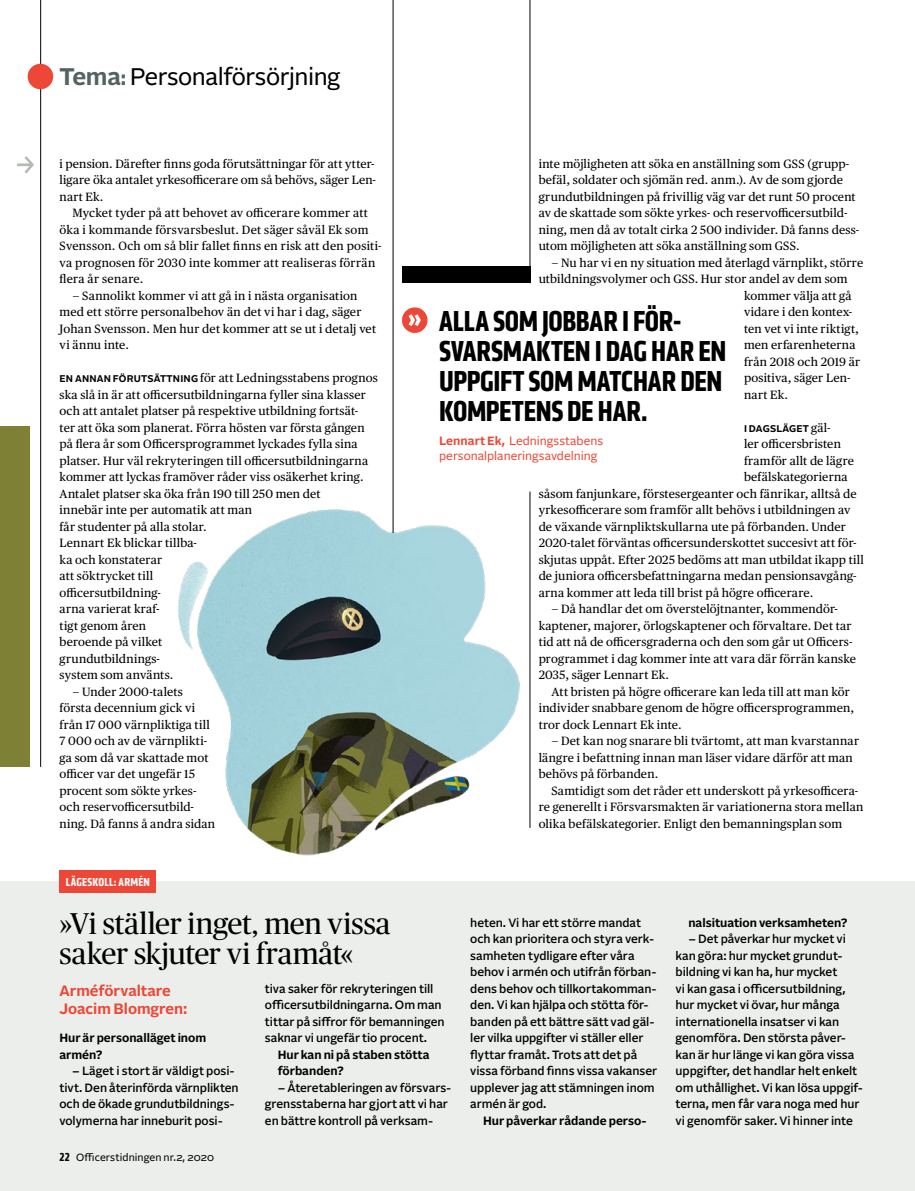
<style>
.page{position:relative;width:915px;height:1191px;background:#fff}
.page>*{position:absolute;margin:0;border:0;box-sizing:border-box;transform-origin:0 0}
.t1{font:700 30px/30px "Klavika Condensed";letter-spacing:-.005em;color:#000}
.t2{font:30px/30px "Publico Headline";letter-spacing:-.005em;color:#000}
.t3{font:24px "Alrightv 2 Normal";letter-spacing:-.02em;color:#000}
.t4{font:700 15px/18px "Alrightv 2 Normal";letter-spacing:-.005em;color:#ed4837}
.t5{font:12px/16.5px "Publico Text Sv";letter-spacing:.015em;color:#000}
.t6{font:500 12px/16.5px "Alrightv 2 Normal";letter-spacing:-.005em;color:#000}
.t7{font:700 12px/16.5px "Alrightv 2 Normal";color:#000}
.t8{font:12px/15px "Alrightv 2 Normal";color:#ed4837}
.t9{font:700 12px "Klavika Condensed";letter-spacing:.015em;color:#fff}
.t10{font:10.5px "Alrightv 2 Normal";letter-spacing:.005em;color:#000}
.t11{font:700 9.75px "Alrightv 2 Normal";letter-spacing:.025em;color:#000}
.s1{font-weight:700;color:#536362}
.s2{font-family:"Klavika Condensed";font-weight:700;color:#536362}
.s3{font-family:"Alrightv 2 Normal";font-weight:700;font-size:9.75px}
.s4{font-family:"Publico Text Sv";font-weight:400;font-size:12px}
.s5{font-weight:700}
.s6{font-family:"Klavika Condensed";font-weight:700;font-size:12px}
</style>
<div class="page">
<div style="left:0;top:426px;width:30px;height:341px;background:#7e8135"></div>
<hr style="left:40px;top:0;width:1px;height:767px;background:#000">
<div style="left:28px;top:64px;width:25px;height:25px;background:#ed4837;border-radius:50%"></div>
<div style="left:0;top:882px;width:914px;height:309px;background:#ebeeeb"></div>
<hr style="left:529px;top:0;width:1px;height:283px;background:#000">
<hr style="left:392px;top:0;width:1px;height:597px;background:#000">
<div style="left:402px;top:307px;width:25px;height:26px;background:#ed4837;border-radius:50%"></div>
<svg style="left:408px;top:314px;width:13px;height:12px"></svg>
<svg style="left:17px;top:156px;width:17px;height:17px"></svg>
<hr style="left:529px;top:491px;width:1px;height:337px;background:#000">
<img style="left:177px;top:497px;width:354px;height:359px">
<div style="left:60px;top:870px;width:96px;height:23px;background:#ed4837"></div>
<div style="left:402px;top:267px;width:128px;height:16px;background:#000"></div>
<h2 class="t3" style="left:60px;top:60px;width:282px"><span class="s1">Tema</span><span class="s2">:</span> Personalförsörjning</h2>
<p class="t5" style="left:60px;top:154px;width:318px">i pension. Därefter finns goda förutsättningar för att ytter&shy;ligare öka antalet yrkesofficerare om så behövs, säger Len&shy;nart Ek.</p>
<p class="t5" style="left:60px;top:204px;width:323px;text-indent:13px">Mycket tyder på att behovet av officerare kommer att öka i kommande försvarsbeslut. Det säger såväl Ek som Svensson. Och om så blir fallet finns en risk att den positi&shy;va prognosen för 2030 inte kommer att realiseras förrän flera år senare.</p>
<p class="t5" style="left:60px;top:286px;width:318px;text-indent:13px">– Sannolikt kommer vi att gå in i nästa organisation med ett större personalbehov än det vi har i dag, säger Johan Svensson. Men hur det kommer att se ut i detalj vet vi ännu inte.</p>
<p class="t5" style="left:60px;top:369px;width:320px"><span class="s3">EN ANNAN FÖRUTSÄTTNING</span> för att Ledningsstabens prognos ska slå in är att officersutbildningarna fyller sina klasser och att antalet platser på respektive utbildning fortsät-<br>ter att öka som planerat. Förra hösten var första gången på flera år som Officersprogrammet lyckades fylla sina platser. Hur väl rekryteringen till officersutbildningarna kommer att lyckas framöver råder viss osäkerhet kring.<br>Antalet platser ska öka från 190 till 250 men det<br>innebär inte per automatik att man<br>får studenter på alla stolar.<br>Lennart Ek blickar tillba-<br>ka och konstaterar<br>att söktrycket till<br>officersutbildning-<br>arna varierat kraf-<br>tigt genom åren<br>beroende på vilket<br>grundutbildnings-<br>system som använts.</p>
<p class="t5" style="left:60px;top:682px;width:157px;text-indent:13px">– Under 2000-talets första decennium gick vi från 17 000 värnpliktiga till<br>7 000 och av de värnplikti&shy;ga som då var skattade mot officer var det ungefär 15 procent som sökte yrkes&shy;och reservofficersutbild&shy;ning. Då fanns å andra sidan</p>
<p class="t9" style="left:66px;top:874px;width:85px">LÄGESKOLL: ARMÉN</p>
<p class="t5" style="left:538px;top:154px;width:322px">inte möjligheten att söka en anställning som GSS (grupp&shy;befäl, soldater och sjömän red. anm.). Av de som gjorde grundutbildningen på frivillig väg var det runt 50 procent av de skattade som sökte yrkes- och reservofficersutbild&shy;ning, men då av totalt cirka 2 500 individer. Då fanns dess&shy;utom möjligheten att söka anställning som GSS.</p>
<p class="t5" style="left:551px;top:253px;width:313px">– Nu har vi en ny situation med återlagd värnplikt, större</p>
<p class="t5" style="left:538px;top:270px;width:310px">utbildningsvolymer och GSS. Hur stor andel av dem som</p>
<p class="t5" style="left:743px;top:286px;width:109px">kommer välja att gå</p>
<p class="t5" style="left:743px;top:303px;width:110px">vidare i den kontex-</p>
<p class="t5" style="left:743px;top:319px;width:116px">ten vet vi inte riktigt,</p>
<p class="t5" style="left:743px;top:336px;width:113px">men erfarenheterna</p>
<p class="t5" style="left:743px;top:352px;width:118px">från 2018 och 2019 är</p>
<p class="t5" style="left:743px;top:369px;width:108px">positiva, säger Len-</p>
<p class="t5" style="left:743px;top:385px;width:46px">nart Ek.</p>
<p class="t11" style="left:743px;top:421px;width:88px">I DAGSLÄGET <span class="s4">gäl-</span></p>
<p class="t5" style="left:743px;top:435px;width:98px">ler officersbristen</p>
<p class="t5" style="left:743px;top:451px;width:111px">framför allt de lägre</p>
<p class="t5" style="left:743px;top:468px;width:105px">befälskategorierna</p>
<p class="t5" style="left:538px;top:484px;width:319px">såsom fanjunkare, förstesergeanter och fänrikar, alltså de</p>
<p class="t5" style="left:538px;top:501px;width:313px">yrkesofficerare som framför allt behövs i utbildningen av</p>
<p class="t5" style="left:538px;top:517px;width:308px">de växande värnpliktskullarna ute på förbanden. Under</p>
<p class="t5" style="left:538px;top:534px;width:319px">2020-talet förväntas officersunderskottet succesivt att för-</p>
<p class="t5" style="left:538px;top:550px;width:326px">skjutas uppåt. Efter 2025 bedöms att man utbildat ikapp till</p>
<p class="t5" style="left:538px;top:567px;width:319px">de juniora officersbefattningarna medan pensionsavgång-</p>
<p class="t5" style="left:538px;top:583px;width:276px">arna kommer att leda till brist på högre officerare.</p>
<p class="t5" style="left:538px;top:600px;width:319px;text-indent:13px">– Då handlar det om överstelöjtnanter, kommendör&shy;kaptener, majorer, örlogskaptener och förvaltare. Det tar tid att nå de officersgraderna och den som går ut Officers&shy;programmet i dag kommer inte att vara där förrän kanske 2035, säger Lennart Ek.</p>
<p class="t5" style="left:538px;top:682px;width:317px;text-indent:13px">Att bristen på högre officerare kan leda till att man kör individer snabbare genom de högre officersprogrammen, tror dock Lennart Ek inte.</p>
<p class="t5" style="left:538px;top:732px;width:322px;text-indent:13px">– Det kan nog snarare bli tvärtomt, att man kvarstannar längre i befattning innan man läser vidare därför att man behövs på förbanden.</p>
<p class="t5" style="left:538px;top:781px;width:326px;text-indent:13px">Samtidigt som det råder ett underskott på yrkesofficera&shy;re generellt i Försvarsmakten är variationerna stora mellan olika befälskategorier. Enligt den bemanningsplan som</p>
<h1 class="t1" style="left:439px;top:306px;width:289px">ALLA SOM JOBBAR I FÖR-<br>SVARSMAKTEN I DAG HAR EN<br>UPPGIFT SOM MATCHAR DEN<br>KOMPETENS DE HAR.</h1>
<p class="t8" style="left:439px;top:433px;width:165px"><span class="s5">Lennart Ek,</span> Ledningsstabens personalplaneringsavdelning</p>
<h1 class="t2" style="left:60px;top:906px;width:332px">»Vi ställer inget, men vissa saker skjuter vi framåt«</h1>
<p class="t4" style="left:60px;top:981px;width:129px">Arméförvaltare<br>Joacim Blomgren:</p>
<p class="t6" style="left:265px;top:979px;width:181px">tiva saker för rekryteringen till officersutbildningarna. Om man tittar på siffror för bemanningen saknar vi ungefär tio procent.</p>
<p class="t7" style="left:277px;top:1045px;width:153px">Hur kan ni på staben stötta förbanden?</p>
<p class="t6" style="left:265px;top:1078px;width:188px;text-indent:13px">– Återetableringen av försvars&shy;grensstaberna har gjort att vi har en bättre kontroll på verksam-</p>
<p class="t7" style="left:59px;top:1029px;width:148px">Hur är personalläget inom armén?</p>
<p class="t6" style="left:59px;top:1062px;width:181px;text-indent:13px">– Läget i stort är väldigt posi&shy;tivt. Den återinförda värnplikten och de ökade grundutbildnings&shy;volymerna har inneburit posi-</p>
<p class="t10" style="left:60px;top:1149px;width:156px"><span class="s6">22</span> Officerstidningen nr.2, 2020</p>
<p class="t6" style="left:470px;top:913px;width:188px">heten. Vi har ett större mandat och kan prioritera och styra verk&shy;samheten tydligare efter våra behov i armén och utifrån förban&shy;dens behov och tillkortakomman&shy;den. Vi kan hjälpa och stötta för&shy;banden på ett bättre sätt vad gäl&shy;ler vilka uppgifter vi ställer eller flyttar framåt. Trots att det på vissa förband finns vissa vakanser upplever jag att stämningen inom armén är god.</p>
<p class="t7" style="left:483px;top:1111px;width:165px">Hur påverkar rådande perso-</p>
<p class="t7" style="left:688px;top:913px;width:161px">nalsituation verksamheten?</p>
<p class="t6" style="left:675px;top:930px;width:189px;text-indent:13px">– Det påverkar hur mycket vi kan göra: hur mycket grundut&shy;bildning vi kan ha, hur mycket<br>vi kan gasa i officersutbildning, hur mycket vi övar, hur många internationella insatser vi kan genomföra. Den största påver&shy;kan är hur länge vi kan göra vissa uppgifter, det handlar helt enkelt om uthållighet. Vi kan lösa uppgif&shy;terna, men får vara noga med hur vi genomför saker. Vi hinner inte</p>
</div>
